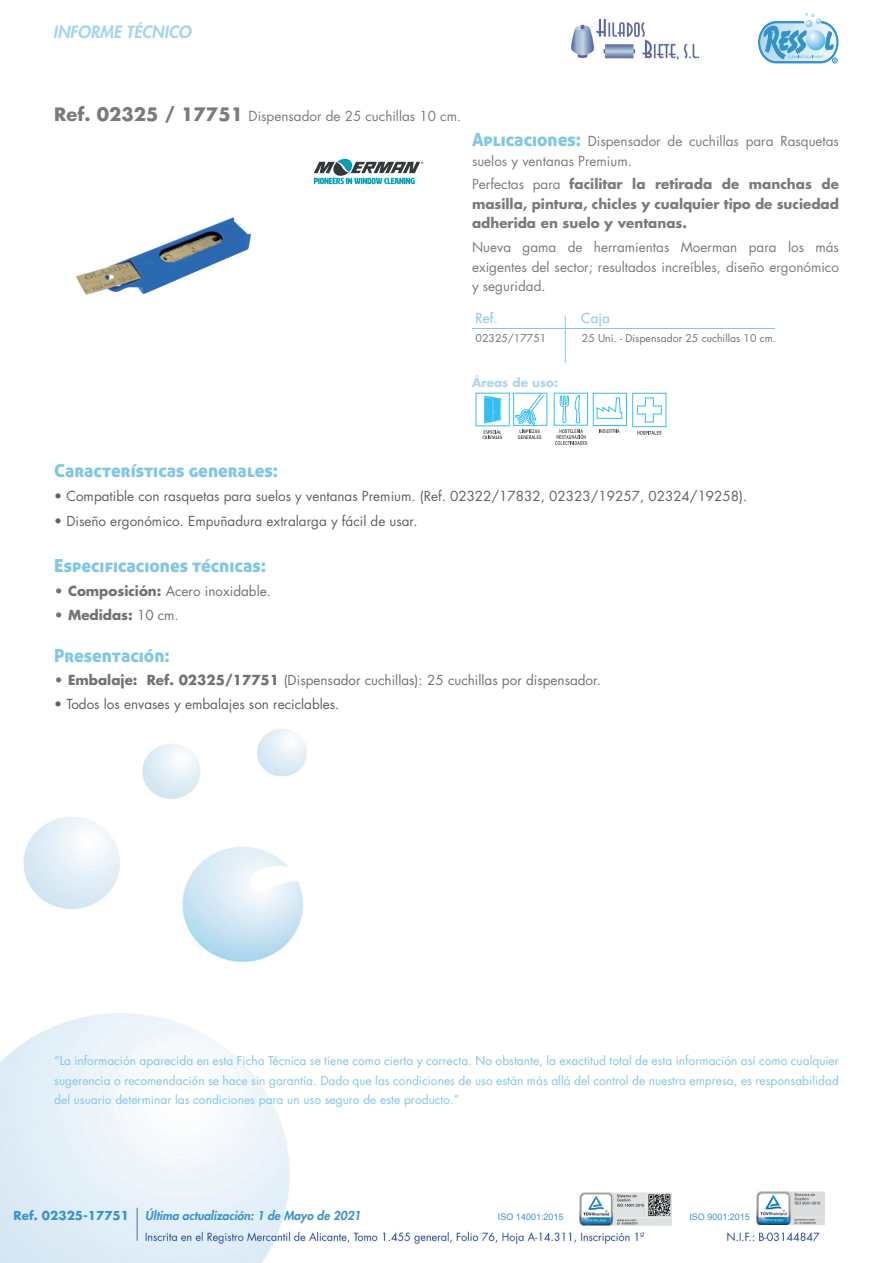
<style>
.page{position:relative;width:893px;height:1263px;background:#fff}
.page>*{position:absolute;margin:0;border:0;box-sizing:border-box;transform-origin:0 0}
.t1{font:18px "Aller Display";color:#82c7e4}
.t2{font:italic 800 16.5px "Futura Std";color:#a7d6ec}
.t3{font:13.5px/19.5px "Futura Std";color:#787c7d}
.t4{font:13.5px "Futura Std";color:#5d6162}
.t5{font:700 13.5px/19.5px "Futura Std";color:#787c7d;text-align:justify}
.t6{font:13.5px "Futura Std";color:#6f7374}
.t7{font:700 13.5px "Futura Std";color:#6f7374}
.t8{font:13.5px "Futura Std";color:#82c7e4}
.t9{font:12px/19.5px "Futura Std";color:#82c7e4;text-align:justify}
.t10{font:italic 800 12px "Futura Std";color:#3a92cc}
.t11{font:700 12px "Futura Std";color:#3a92cc}
.t12{font:700 12px "Futura Std";color:#acd8ed}
.t13{font:10.5px "Futura Std";color:#6f7374}
.t14{font:9px "Arial";color:#3a92cc}
.s1{font-weight:700;font-size:18px}
.s2{font-family:"Aller Display";font-size:18px;color:#82c7e4}
.s3{font-weight:400}
.s4{font-weight:700}
</style>
<div class="page">
<img style="left:0;top:729px;width:825px;height:534px">
<hr style="left:137px;top:1208px;width:1px;height:32px;background:#4b6f97">
<svg style="left:758px;top:12px;width:81px;height:52px"></svg>
<img style="left:571px;top:18px;width:129px;height:42px">
<img style="left:757px;top:1191px;width:68px;height:33px">
<img style="left:579px;top:1192px;width:93px;height:33px">
<hr style="left:565px;top:316px;width:1px;height:47px;background:#82c7e4">
<hr style="left:472px;top:328px;width:303px;height:1px;background:#82c7e4">
<svg style="left:513px;top:393px;width:34px;height:33px"></svg>
<svg style="left:515px;top:393px;width:30px;height:46px"></svg>
<svg style="left:554px;top:393px;width:1px;height:33px"></svg>
<svg style="left:555px;top:392px;width:72px;height:53px"></svg>
<svg style="left:482px;top:395px;width:20px;height:44px"></svg>
<svg style="left:637px;top:431px;width:24px;height:4px"></svg>
<svg style="left:637px;top:397px;width:25px;height:26px"></svg>
<svg style="left:314px;top:158px;width:109px;height:26px"></svg>
<img style="left:77px;top:217px;width:174px;height:78px">
<h2 class="t2" style="left:53px;top:22px;width:140px">INFORME TÉCNICO</h2>
<p class="t3" style="left:54px;top:107px;width:408px"><span class="s1">Ref. 02325 / 17751</span> Dispensador de 25 cuchillas 10 cm.</p>
<p class="t3" style="left:472px;top:132px;width:368px"><span class="s2">Aplicaciones:</span> Dispensador de cuchillas para Rasquetas suelos y ventanas Premium.</p>
<p class="t5" style="left:472px;top:174px;width:368px"><span class="s3">Perfectas para</span> facilitar la retirada de manchas de masilla, pintura, chicles y cualquier tipo de suciedad adherida en suelo y ventanas.</p>
<p class="t3" style="left:472px;top:238px;width:368px;text-align:justify">Nueva gama de herramientas Moerman para los más exigentes del sector; resultados increíbles, diseño ergonómico y seguridad.</p>
<p class="t8" style="left:476px;top:309px;width:24px">Ref.</p>
<p class="t8" style="left:581px;top:309px;width:30px">Caja</p>
<p class="t13" style="left:476px;top:332px;width:72px">02325/17751</p>
<p class="t13" style="left:582px;top:332px;width:196px">25 Uni. - Dispensador 25 cuchillas 10 cm.</p>
<p class="t12" style="left:472px;top:374px;width:88px">Áreas de uso:</p>
<h1 class="t1" style="left:54px;top:459px;width:225px">Características generales:</h1>
<p class="t4" style="left:54px;top:487px;width:695px">• Compatible con rasquetas para suelos y ventanas Premium. (Ref. 02322/17832, 02323/19257, 02324/19258).</p>
<p class="t4" style="left:54px;top:512px;width:365px">• Diseño ergonómico. Empuñadura extralarga y fácil de usar.</p>
<h1 class="t1" style="left:54px;top:554px;width:213px">Especificaciones técnicas:</h1>
<p class="t6" style="left:54px;top:582px;width:218px"><span class="s4">• Composición:</span> Acero inoxidable.</p>
<p class="t7" style="left:54px;top:605px;width:126px">• Medidas: <span class="s3">10 cm.</span></p>
<h1 class="t1" style="left:54px;top:644px;width:117px">Presentación:</h1>
<p class="t6" style="left:54px;top:672px;width:548px"><span class="s4">• Embalaje: Ref. 02325/17751</span> (Dispensador cuchillas): 25 cuchillas por dispensador.</p>
<p class="t4" style="left:54px;top:695px;width:287px">• Todos los envases y embalajes son reciclables.</p>
<p class="t9" style="left:54px;top:1051px;width:786px">“La información aparecida en esta Ficha Técnica se tiene como cierta y correcta. No obstante, la exactitud total de esta información así como cualquier sugerencia o recomendación se hace sin garantía. Dado que las condiciones de uso están más allá del control de nuestra empresa, es responsabilidad del usuario determinar las condiciones para un uso seguro de este producto.”</p>
<p class="t11" style="left:14px;top:1207px;width:117px">Ref. 02325-17751</p>
<p class="t10" style="left:145px;top:1208px;width:217px">Última actualización: 1 de Mayo de 2021</p>
<p class="t14" style="left:498px;top:1211px;width:67px">ISO 14001:2015</p>
<p class="t14" style="left:689px;top:1211px;width:62px">ISO 9001:2015</p>
</div>
